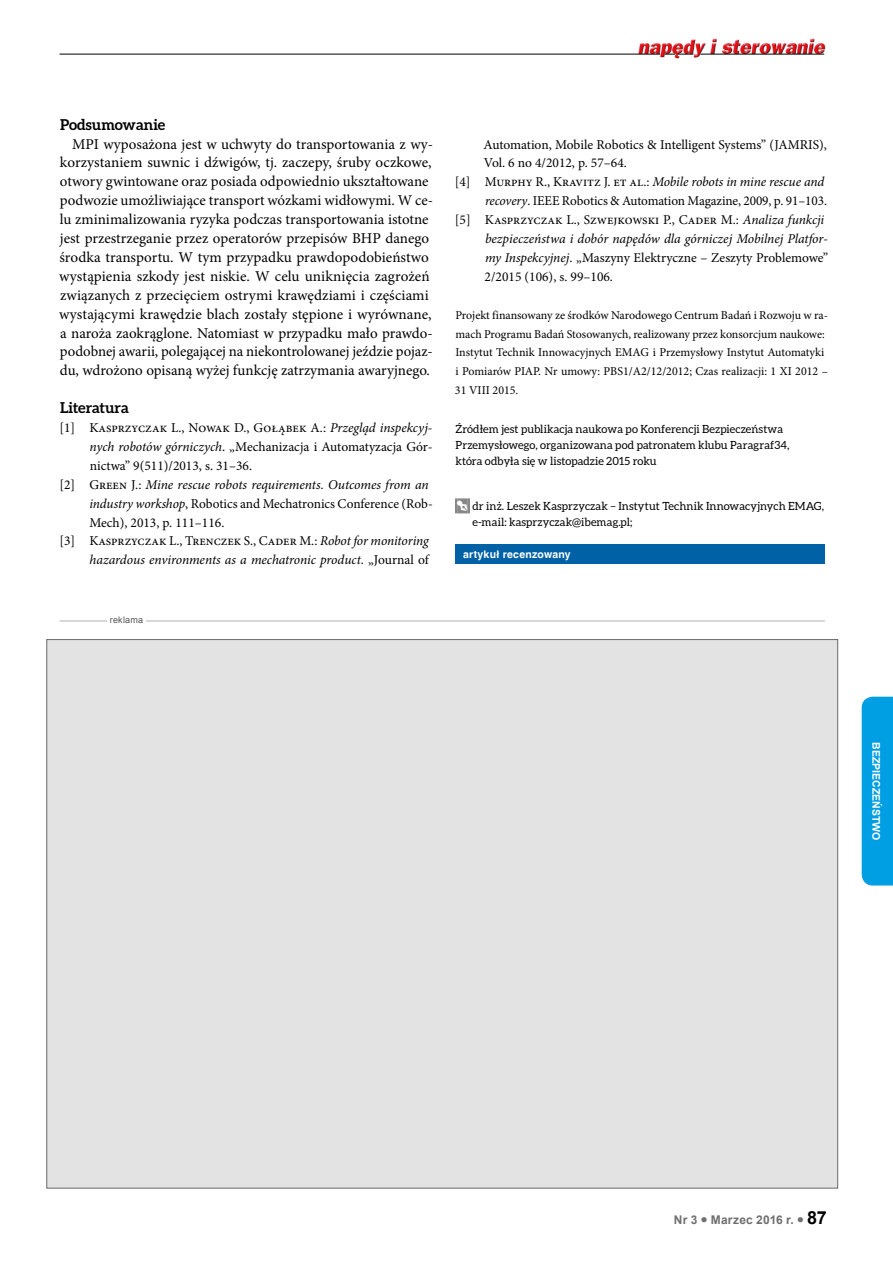
<style>
.page{position:relative;width:893px;height:1263px;background:#fff}
.page>*{position:absolute;margin:0;border:0;box-sizing:border-box;transform-origin:0 0}
.t1{font:15px/18.9px "Minion Pro";color:#000}
.t2{font:700 15px "Aleo";letter-spacing:-.005em;color:#000}
.t3{font:13.5px "Minion Pro";color:#000}
.t4{font:italic 13.5px "Minion Pro";letter-spacing:-.005em;color:#000}
.t5{font:12px/18.9px "Minion Pro";color:#000}
.t6{font:700 12px "Arial";letter-spacing:.02em;color:#706f6f}
.t7{font:11.25px/15.9px "Aleo";letter-spacing:.005em;color:#000}
.t8{font:700 10.5px "Switzerland";letter-spacing:.02em;color:#fff}
.t9{font:700 10.5px "Arial";color:#fff}
.t10{font:9px "Arial";letter-spacing:.02em;color:#575756}
.s1{font-style:italic}
.s2{font-style:normal}
.s3{font-size:18px;color:#000}
</style>
<div class="page">
<img style="left:636px;top:38px;width:190px;height:21px">
<hr style="left:60px;top:54px;width:600px;height:1px;background:#000">
<svg style="left:665px;top:54px;width:28px;height:1px"></svg>
<hr style="left:700px;top:54px;width:124px;height:1px;background:#000">
<hr style="left:60px;top:621px;width:765px;height:1px;background:#b3b2b2">
<div style="left:107px;top:616px;width:39px;height:10px;background:#fff"></div>
<div style="left:862px;top:697px;width:31px;height:188px;background:#009fe3"></div>
<div style="left:455px;top:545px;width:370px;height:19px;background:#0061a7"></div>
<div style="left:47px;top:639px;width:791px;height:549px;background:#e3e3e3;border:1px solid #686868"></div>
<svg style="left:455px;top:498px;width:15px;height:15px"></svg>
<p class="t2" style="left:60px;top:116px;width:107px">Podsumowanie</p>
<p class="t1" style="left:59px;top:134px;width:375px;text-indent:13px">MPI wyposażona jest w uchwyty do transportowania z wy&shy;korzystaniem suwnic i dźwigów, tj. zaczepy, śruby oczkowe, otwory gwintowane oraz posiada odpowiednio ukształtowane podwozie umożliwiające transport wózkami widłowymi. W ce&shy;lu zminimalizowania ryzyka podczas transportowania istotne jest przestrzeganie przez operatorów przepisów BHP danego środka transportu. W tym przypadku prawdopodobieństwo wystąpienia szkody jest niskie. W celu uniknięcia zagrożeń związanych z przecięciem ostrymi krawędziami i częściami wystającymi krawędzie blach zostały stępione i wyrównane, a naroża zaokrąglone. Natomiast w przypadku mało prawdo&shy;podobnej awarii, polegającej na niekontrolowanej jeździe pojaz&shy;du, wdrożono opisaną wyżej funkcję zatrzymania awaryjnego.</p>
<p class="t2" style="left:60px;top:399px;width:70px">Literatura</p>
<p class="t3" style="left:59px;top:419px;width:375px">[1] Kasprzyczak L., Nowak D., Gołąbek A.: <span class="s1">Przegląd inspekcyj-</span></p>
<p class="t3" style="left:90px;top:438px;width:345px"><span class="s1">nych robotów górniczych</span>. „Mechanizacja i Automatyzacja Gór-</p>
<p class="t3" style="left:90px;top:456px;width:164px">nictwa” 9(511)/2013, s. 31–36.</p>
<p class="t4" style="left:59px;top:475px;width:371px"><span class="s2">[2] Green J.:</span> Mine rescue robots requirements. Outcomes from an</p>
<p class="t3" style="left:90px;top:494px;width:345px"><span class="s1">industry workshop</span>, Robotics and Mechatronics Conference (Rob-</p>
<p class="t3" style="left:89px;top:513px;width:136px">Mech), 2013, p. 111–116.</p>
<p class="t3" style="left:59px;top:532px;width:371px">[3] Kasprzyczak L., Trenczek S., Cader M.: <span class="s1">Robot for monitoring</span></p>
<p class="t4" style="left:90px;top:551px;width:341px">hazardous environments as a mechatronic product<span class="s2">. „Journal of</span></p>
<p class="t10" style="left:110px;top:614px;width:35px">reklama</p>
<p class="t3" style="left:484px;top:135px;width:345px">Automation, Mobile Robotics &amp; Intelligent Systems” (JAMRIS),</p>
<p class="t3" style="left:484px;top:154px;width:145px">Vol. 6 no 4/2012, p. 57–64.</p>
<p class="t3" style="left:455px;top:173px;width:371px">[4] Murphy R., Kravitz J. et al.: <span class="s1">Mobile robots in mine rescue and</span></p>
<p class="t3" style="left:485px;top:192px;width:343px"><span class="s1">recovery</span>. IEEE Robotics &amp; Automation Magazine, 2009, p. 91–103.</p>
<p class="t3" style="left:455px;top:211px;width:371px">[5] Kasprzyczak L., Szwejkowski P., Cader M.: <span class="s1">Analiza funkcji</span></p>
<p class="t4" style="left:485px;top:229px;width:344px">bezpieczeństwa i dobór napędów dla górniczej Mobilnej Platfor-</p>
<p class="t3" style="left:485px;top:249px;width:345px"><span class="s1">my Inspekcyjnej</span>. „Maszyny Elektryczne – Zeszyty Problemowe”</p>
<p class="t3" style="left:485px;top:267px;width:130px">2/2015 (106), s. 99–106.</p>
<p class="t5" style="left:455px;top:305px;width:375px">Projekt finansowany ze środków Narodowego Centrum Badań i Rozwoju w ra&shy;mach Programu Badań Stosowanych, realizowany przez konsorcjum naukowe:<br>Instytut Technik Innowacyjnych EMAG i Przemysłowy Instytut Automatyki i Pomiarów PIAP. Nr umowy: PBS1/A2/12/2012; Czas realizacji: 1 XI 2012 – 31 VIII 2015.</p>
<p class="t7" style="left:455px;top:421px;width:335px">Źródłem jest publikacja naukowa po Konferencji Bezpieczeństwa<br>Przemysłowego, organizowana pod patronatem klubu Paragraf34, która odbyła się w listopadzie 2015 roku</p>
<p class="t7" style="left:472px;top:498px;width:353px">dr inż. Leszek Kasprzyczak – Instytut Technik Innowacyjnych EMAG, e-mail: kasprzyczak@ibemag.pl;</p>
<p class="t8" style="left:463px;top:547px;width:109px">artykuł recenzowany</p>
<p class="t9" style="left:883px;top:742px;width:100px;rotate:90deg">Bezpieczeństwo</p>
<p class="t6" style="left:674px;top:1212px;width:155px">Nr 3 ● Marzec 2016 r. ● <span class="s3">87</span></p>
</div>
